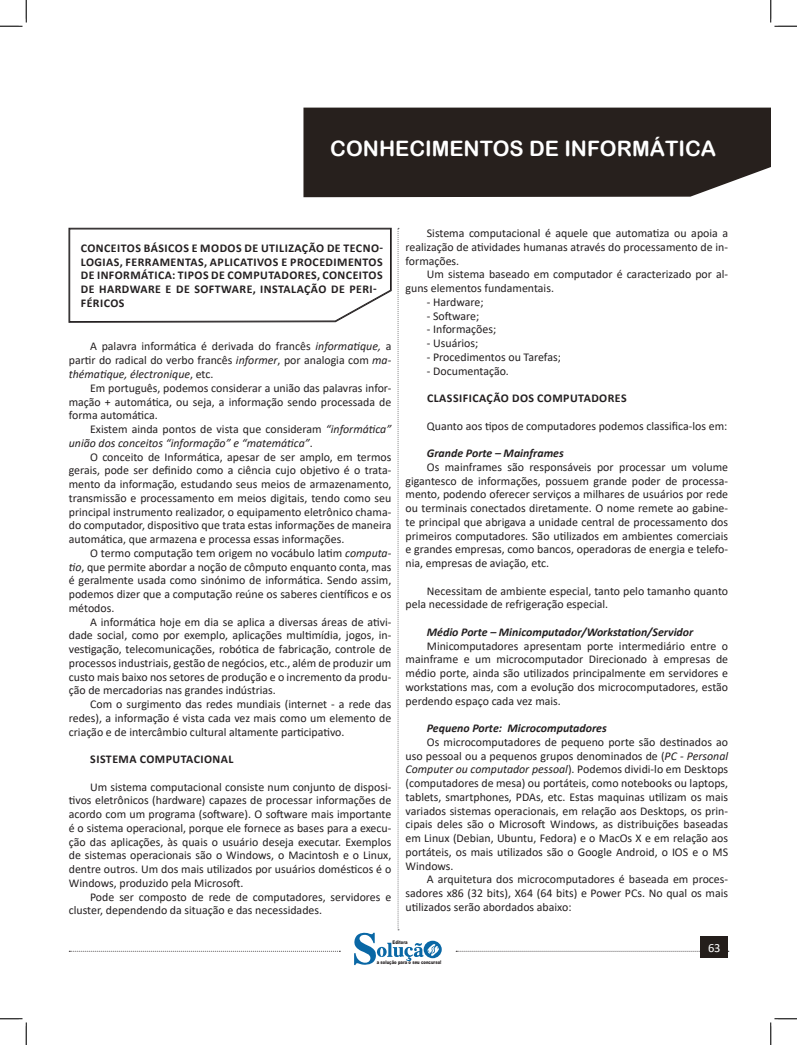
<style>
.page{position:relative;width:797px;height:1045px;background:#fff}
.page>*{position:absolute;margin:0;border:0;box-sizing:border-box;transform-origin:0 0}
.t1{font:21.25px "Arial Rounded MT Bold";color:#fff}
.t2{font:12.5px "Calibri";color:#fff}
.t3{font:11.88px/13.8px "Calibri";color:#231f20;text-align:justify}
.CAIXINHAS{font:700 11.88px/13.8px "Calibri";letter-spacing:.04em;color:#231f20}
.t4{font:italic 700 11.88px "Calibri";color:#231f20}
.t5{font:italic 11.88px/13.8px "Calibri";color:#231f20}
.t6{font:900 5px "Arial";color:#231f20;scale:.76 1}
.s1{font-style:italic}
.s2{font-style:normal}
</style>
<div class="page">
<svg style="left:456px;top:951px;width:273px;height:1px"></svg>
<div style="left:700px;top:936px;width:28px;height:22px;background:#241e1b"></div>
<div style="left:303px;top:108px;width:467px;height:89px;background:#27201d"></div>
<svg style="left:69px;top:228px;width:373px;height:737px"></svg>
<svg style="left:0;top:0;width:27px;height:27px"></svg>
<svg style="left:0;top:1018px;width:27px;height:27px"></svg>
<svg style="left:770px;top:0;width:27px;height:27px"></svg>
<svg style="left:770px;top:1018px;width:27px;height:27px"></svg>
<h1 class="t1" style="left:330px;top:136px;width:387px">CONHECIMENTOS DE INFORMÁTICA</h1>
<p class="CAIXINHAS" style="left:81px;top:241px;width:304px">CONCEITOS BÁSICOS E MODOS DE UTILIZAÇÃO DE TECNO-LOGIAS, FERRAMENTAS, APLICATIVOS E PROCEDIMENTOS DE INFORMÁTICA: TIPOS DE COMPUTADORES, CONCEITOS DE HARDWARE E DE SOFTWARE, INSTALAÇÃO DE PERI-FÉRICOS</p>
<p class="t3" style="left:69px;top:339px;width:324px;text-indent:21px">A palavra informática é derivada do francês <span class="s1">informatique,</span> a partir do radical do verbo francês <span class="s1">informer</span>, por analogia com <span class="s1">ma&shy;thématique, électronique</span>, etc.</p>
<p class="t3" style="left:69px;top:381px;width:324px;text-indent:21px">Em português, podemos considerar a união das palavras infor&shy;mação + automática, ou seja, a informação sendo processada de forma automática.</p>
<p class="t5" style="left:69px;top:422px;width:324px;text-indent:21px"><span class="s2">Existem ainda pontos de vista que consideram</span> “informática” união dos conceitos “informação” e “matemática”<span class="s2">.</span></p>
<p class="t3" style="left:69px;top:449px;width:324px;text-indent:21px">O conceito de Informática, apesar de ser amplo, em termos gerais, pode ser definido como a ciência cujo objetivo é o trata&shy;mento da informação, estudando seus meios de armazenamento, transmissão e processamento em meios digitais, tendo como seu principal instrumento realizador, o equipamento eletrônico chama&shy;do computador, dispositivo que trata estas informações de maneira automática, que armazena e processa essas informações.</p>
<p class="t3" style="left:69px;top:546px;width:324px;text-indent:21px">O termo computação tem origem no vocábulo latim <span class="s1">computa&shy;tio</span>, que permite abordar a noção de cômputo enquanto conta, mas é geralmente usada como sinónimo de informática. Sendo assim, podemos dizer que a computação reúne os saberes científicos e os métodos.</p>
<p class="t3" style="left:69px;top:614px;width:324px;text-indent:21px">A informática hoje em dia se aplica a diversas áreas de ativi&shy;dade social, como por exemplo, aplicações multimídia, jogos, in&shy;vestigação, telecomunicações, robótica de fabricação, controle de processos industriais, gestão de negócios, etc., além de produzir um custo mais baixo nos setores de produção e o incremento da produ&shy;ção de mercadorias nas grandes indústrias.</p>
<p class="t3" style="left:69px;top:697px;width:324px;text-indent:21px">Com o surgimento das redes mundiais (internet - a rede das redes), a informação é vista cada vez mais como um elemento de criação e de intercâmbio cultural altamente participativo.</p>
<p class="CAIXINHAS" style="left:90px;top:752px;width:145px">SISTEMA COMPUTACIONAL</p>
<p class="t3" style="left:69px;top:779px;width:324px;text-indent:21px">Um sistema computacional consiste num conjunto de disposi&shy;tivos eletrônicos (hardware) capazes de processar informações de acordo com um programa (software). O software mais importante é o sistema operacional, porque ele fornece as bases para a execu&shy;ção das aplicações, às quais o usuário deseja executar. Exemplos de sistemas operacionais são o Windows, o Macintosh e o Linux, dentre outros. Um dos mais utilizados por usuários domésticos é o Windows, produzido pela Microsoft.</p>
<p class="t3" style="left:69px;top:889px;width:324px;text-indent:21px">Pode ser composto de rede de computadores, servidores e cluster, dependendo da situação e das necessidades.</p>
<p class="t3" style="left:405px;top:226px;width:324px;text-indent:21px">Sistema computacional é aquele que automatiza ou apoia a realização de atividades humanas através do processamento de in&shy;formações.</p>
<p class="t3" style="left:405px;top:267px;width:324px;text-indent:21px">Um sistema baseado em computador é caracterizado por al&shy;guns elementos fundamentais.</p>
<p class="t3" style="left:427px;top:295px;width:58px">- Hardware;</p>
<p class="t3" style="left:427px;top:308px;width:54px">- Software;</p>
<p class="t3" style="left:427px;top:322px;width:71px">- Informações;</p>
<p class="t3" style="left:427px;top:336px;width:53px">- Usuários;</p>
<p class="t3" style="left:427px;top:350px;width:135px">- Procedimentos ou Tarefas;</p>
<p class="t3" style="left:427px;top:363px;width:84px">- Documentação.</p>
<p class="CAIXINHAS" style="left:427px;top:391px;width:201px">CLASSIFICAÇÃO DOS COMPUTADORES</p>
<p class="t3" style="left:427px;top:418px;width:302px">Quanto aos tipos de computadores podemos classifica-los em:</p>
<p class="t4" style="left:427px;top:445px;width:138px">Grande Porte – Mainframes</p>
<p class="t3" style="left:405px;top:460px;width:324px;text-indent:21px">Os mainframes são responsáveis por processar um volume gigantesco de informações, possuem grande poder de processa&shy;mento, podendo oferecer serviços a milhares de usuários por rede ou terminais conectados diretamente. O nome remete ao gabine&shy;te principal que abrigava a unidade central de processamento dos primeiros computadores. São utilizados em ambientes comerciais e grandes empresas, como bancos, operadoras de energia e telefo&shy;nia, empresas de aviação, etc.</p>
<p class="t3" style="left:405px;top:583px;width:324px;text-indent:21px">Necessitam de ambiente especial, tanto pelo tamanho quanto pela necessidade de refrigeração especial.</p>
<p class="t4" style="left:427px;top:623px;width:268px">Médio Porte – Minicomputador/Workstation/Servidor</p>
<p class="t3" style="left:405px;top:638px;width:324px;text-indent:21px">Minicomputadores apresentam porte intermediário entre o mainframe e um microcomputador Direcionado à empresas de médio porte, ainda são utilizados principalmente em servidores e workstations mas, com a evolução dos microcomputadores, estão perdendo espaço cada vez mais.</p>
<p class="t4" style="left:427px;top:720px;width:181px">Pequeno Porte: Microcomputadores</p>
<p class="t3" style="left:405px;top:735px;width:324px;text-indent:21px">Os microcomputadores de pequeno porte são destinados ao uso pessoal ou a pequenos grupos denominados de (<span class="s1">PC - Personal Computer ou computador pessoal</span>). Podemos dividi-lo em Desktops (computadores de mesa) ou portáteis, como notebooks ou laptops, tablets, smartphones, PDAs, etc. Estas maquinas utilizam os mais variados sistemas operacionais, em relação aos Desktops, os prin&shy;cipais deles são o Microsoft Windows, as distribuições baseadas em Linux (Debian, Ubuntu, Fedora) e o MacOs X e em relação aos portáteis, os mais utilizados são o Google Android, o IOS e o MS Windows.</p>
<p class="t3" style="left:405px;top:872px;width:324px;text-indent:21px">A arquitetura dos microcomputadores é baseada em proces&shy;sadores x86 (32 bits), X64 (64 bits) e Power PCs. No qual os mais utilizados serão abordados abaixo:</p>
<p class="t6" style="left:392px;top:939px;width:21px">Editora</p>
<p class="t6" style="left:377px;top:959px;width:86px">a solução para o seu concurso!</p>
<p class="t2" style="left:708px;top:939px;width:14px">63</p>
</div>
